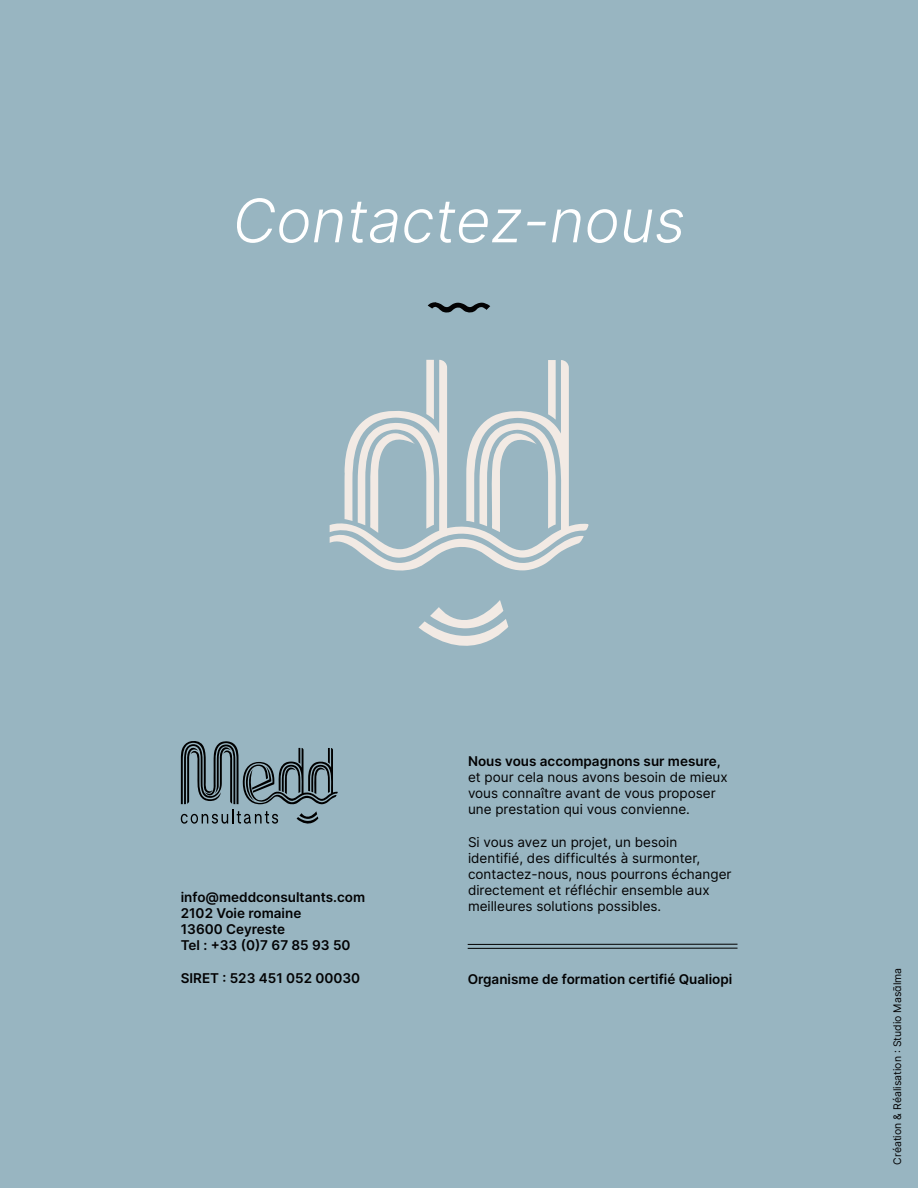
<style>
.page{position:relative;width:918px;height:1188px;background:#98b5c1}
.page>*{position:absolute;margin:0;border:0;box-sizing:border-box;transform-origin:0 0}
.t1{font:italic 300 60px "Inter";color:#fff}
.t2{font:13.5px/16.2px "Inter";color:#020203}
.t3{font:600 13.5px/16.2px "Inter";color:#020203}
.t4{font:10.5px "Inter";color:#020203}
</style>
<div class="page">
<svg style="left:181px;top:741px;width:157px;height:83px"></svg>
<svg style="left:428px;top:302px;width:62px;height:11px"></svg>
<svg style="left:369px;top:559px;width:182px;height:12px"></svg>
<svg style="left:330px;top:360px;width:259px;height:199px"></svg>
<svg style="left:419px;top:600px;width:89px;height:46px"></svg>
<hr style="left:468px;top:944px;width:270px;height:1px;background:#000">
<hr style="left:468px;top:948px;width:270px;height:1px;background:#000">
<h1 class="t1" style="left:233px;top:178px;width:454px">Contactez-nous</h1>
<p class="t3" style="left:468px;top:752px;width:254px">Nous vous accompagnons sur mesure,</p>
<p class="t2" style="left:468px;top:769px;width:261px">et pour cela nous avons besoin de mieux vous connaître avant de vous proposer une prestation qui vous convienne.</p>
<p class="t2" style="left:468px;top:833px;width:265px">Si vous avez un projet, un besoin identifié, des difficultés à surmonter, contactez-nous, nous pourrons échanger directement et réfléchir ensemble aux meilleures solutions possibles.</p>
<p class="t3" style="left:181px;top:888px;width:186px">info@meddconsultants.com<br>2102 Voie romaine<br>13600 Ceyreste<br>Tel : +33 (0)7 67 85 93 50</p>
<p class="t3" style="left:181px;top:969px;width:181px">SIRET : 523 451 052 00030</p>
<p class="t4" style="left:890px;top:1165px;width:198px;rotate:-90deg">Création &amp; Réalisation : Studio Masālma</p>
<p class="t3" style="left:468px;top:971px;width:266px">Organisme de formation certifié Qualiopi</p>
</div>
